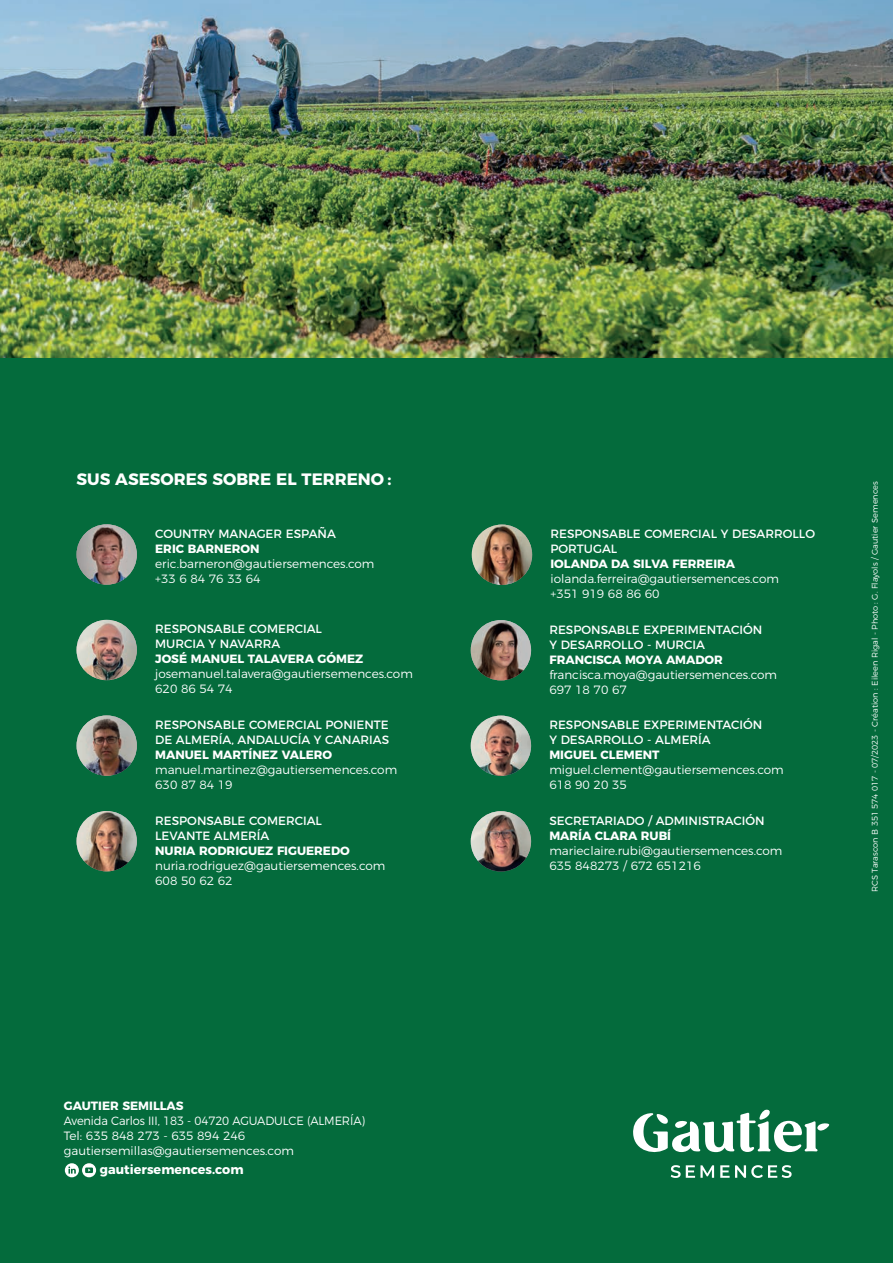
<style>
.page{position:relative;width:893px;height:1263px;background:#fff}
.page>*{position:absolute;margin:0;border:0;box-sizing:border-box;transform-origin:0 0}
.t1{font:700 16.5px "Montserrat";color:#fff}
.t2{font:700 12.75px "Montserrat";color:#fff}
.t3{font:300 12px/15px "Montserrat";color:#fff}
.t4{font:12px/15px "Montserrat";color:#fff}
.t5{font:700 12px "Montserrat";color:#fff}
.t6{font:300 12px/15px "Montserrat";color:#fff;scale:.95 1}
.t7{font:300 8.25px "Montserrat";color:#fff}
</style>
<div class="page">
<div style="left:0;top:357px;width:893px;height:906px;background:#046b3c"></div>
<img style="left:0;top:0;width:893px;height:357px">
<svg style="left:671px;top:1165px;width:43px;height:13px"></svg>
<svg style="left:720px;top:1165px;width:72px;height:13px"></svg>
<svg style="left:633px;top:1109px;width:196px;height:44px"></svg>
<svg style="left:65px;top:1163px;width:31px;height:14px"></svg>
<img style="left:77px;top:524px;width:60px;height:61px;border-radius:30px">
<img style="left:471px;top:811px;width:60px;height:60px;border-radius:30px">
<img style="left:471px;top:620px;width:60px;height:60px;border-radius:30px">
<img style="left:471px;top:715px;width:60px;height:61px;border-radius:30px">
<img style="left:472px;top:524px;width:60px;height:61px;border-radius:30px">
<img style="left:77px;top:620px;width:60px;height:60px;border-radius:30px">
<img style="left:77px;top:811px;width:60px;height:60px;border-radius:30px">
<img style="left:77px;top:715px;width:60px;height:61px;border-radius:30px">
<h1 class="t1" style="left:77px;top:465px;width:316px">SUS ASESORES SOBRE EL TERRENO :</h1>
<p class="t4" style="left:155px;top:525px;width:182px">COUNTRY MANAGER ESPAÑA</p>
<p class="t5" style="left:155px;top:539px;width:106px">ERIC BARNERON</p>
<p class="t3" style="left:155px;top:555px;width:221px">eric.barneron@gautiersemences.com +33 6 84 76 33 64</p>
<p class="t4" style="left:155px;top:620px;width:168px">RESPONSABLE COMERCIAL<br>MURCIA Y NAVARRA</p>
<p class="t5" style="left:155px;top:649px;width:209px">JOSÉ MANUEL TALAVERA GÓMEZ</p>
<p class="t3" style="left:155px;top:665px;width:259px">josemanuel.talavera@gautiersemences.com<br>620 86 54 74</p>
<p class="t4" style="left:155px;top:716px;width:235px">RESPONSABLE COMERCIAL PONIENTE<br>DE ALMERÍA, ANDALUCÍA Y CANARIAS</p>
<p class="t5" style="left:155px;top:745px;width:179px">MANUEL MARTÍNEZ VALERO</p>
<p class="t3" style="left:155px;top:761px;width:244px">manuel.martinez@gautiersemences.com<br>630 87 84 19</p>
<p class="t4" style="left:155px;top:812px;width:168px">RESPONSABLE COMERCIAL<br>LEVANTE ALMERÍA</p>
<p class="t5" style="left:155px;top:840px;width:196px">NURIA RODRIGUEZ FIGUEREDO</p>
<p class="t3" style="left:155px;top:857px;width:232px">nuria.rodriguez@gautiersemences.com<br>608 50 62 62</p>
<p class="t5" style="left:64px;top:1096px;width:121px">GAUTIER SEMILLAS</p>
<p class="t6" style="left:64px;top:1112px;width:319px">Avenida Carlos III, 183 - 04720 AGUADULCE (ALMERÍA)<br>Tel: 635 848 273 - 635 894 246 gautiersemillas@gautiersemences.com</p>
<p class="t2" style="left:100px;top:1159px;width:145px">gautiersemences.com</p>
<p class="t4" style="left:550px;top:525px;width:266px">RESPONSABLE COMERCIAL Y DESARROLLO<br>PORTUGAL</p>
<p class="t5" style="left:550px;top:554px;width:186px">IOLANDA DA SILVA FERREIRA</p>
<p class="t3" style="left:550px;top:570px;width:230px">iolanda.ferreira@gautiersemences.com +351 919 68 86 60</p>
<p class="t4" style="left:549px;top:621px;width:214px">RESPONSABLE EXPERIMENTACIÓN<br>Y DESARROLLO - MURCIA</p>
<p class="t5" style="left:549px;top:649px;width:175px">FRANCISCA MOYA AMADOR</p>
<p class="t3" style="left:549px;top:666px;width:229px">francisca.moya@gautiersemences.com<br>697 18 70 67</p>
<p class="t4" style="left:549px;top:716px;width:214px">RESPONSABLE EXPERIMENTACIÓN<br>Y DESARROLLO - ALMERÍA</p>
<p class="t5" style="left:549px;top:745px;width:112px">MIGUEL CLEMENT</p>
<p class="t3" style="left:549px;top:761px;width:236px">miguel.clement@gautiersemences.com<br>618 90 20 35</p>
<p class="t4" style="left:549px;top:812px;width:217px">SECRETARIADO / ADMINISTRACIÓN</p>
<p class="t5" style="left:549px;top:825px;width:123px">MARÍA CLARA RUBÍ</p>
<p class="t3" style="left:549px;top:842px;width:235px">marieclaire.rubi@gautiersemences.com<br>635 848273 / 672 651216</p>
<p class="t7" style="left:868px;top:892px;width:412px;rotate:-90deg">RCS Tarascon B 351 574 017 - 07/2023 - Création : Eileen Rigal - Photo : G. Flayols / Gautier Semences</p>
</div>
